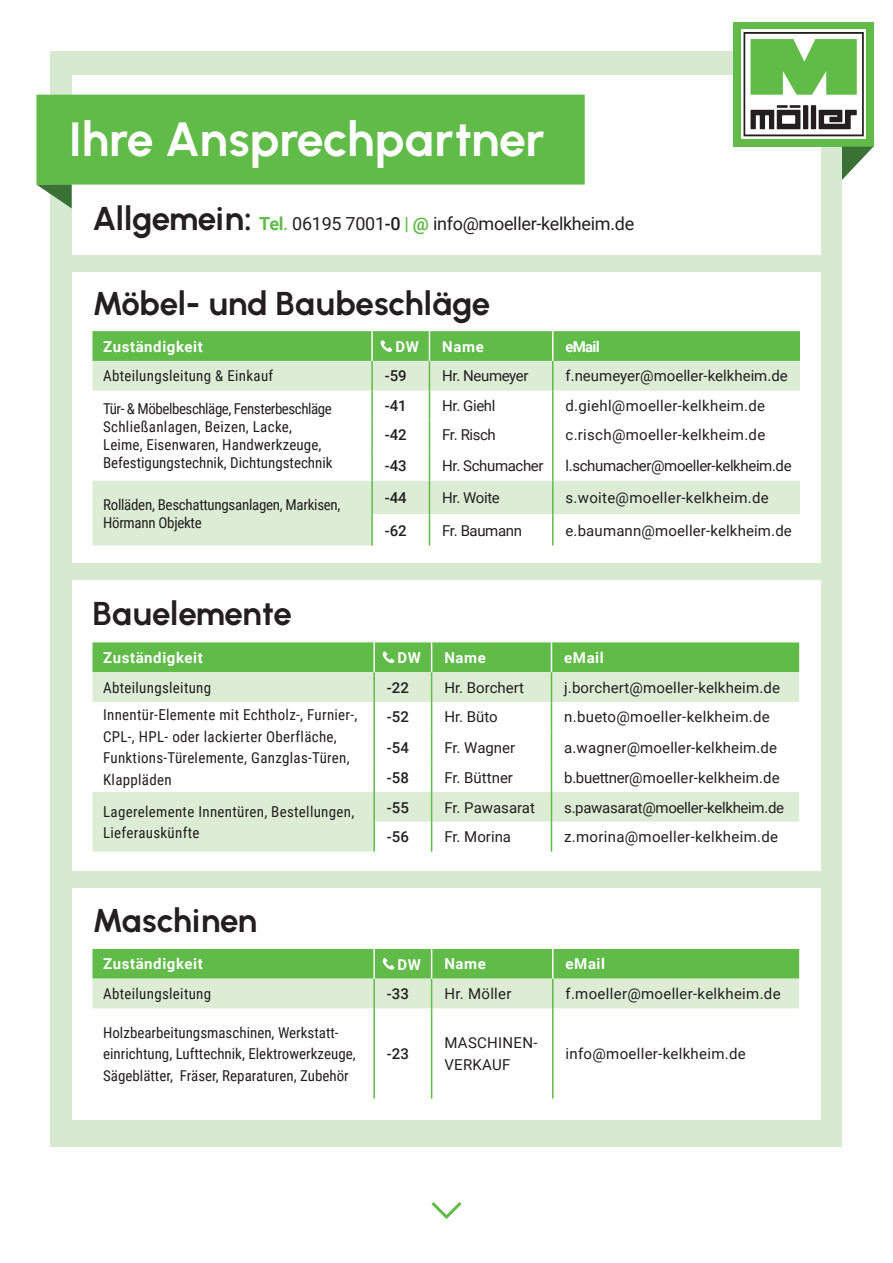
<style>
.page{position:relative;width:893px;height:1263px;background:#fff}
.page>*{position:absolute;margin:0;border:0;box-sizing:border-box;transform-origin:0 0}
.t1{font:700 48px "Urbanist";color:#fff}
.t2{font:700 33px "Urbanist";letter-spacing:-.01em;color:#231f20}
.t3{font:18px "Roboto";letter-spacing:-.015em;color:#231f20}
.t4{font:15px/21.5px "Roboto Condensed";letter-spacing:.01em;color:#231f20}
.t5{font:15px/21.5px "Roboto";letter-spacing:.01em;color:#231f20}
.t6{font:700 15px "Roboto";letter-spacing:.04em;color:#fff}
.t7{font:15px "Roboto";letter-spacing:-.025em;color:#231f20}
.t8{font:15px/18px "Roboto Condensed";letter-spacing:-.02em;color:#231f20}
.t9{font:500 15px "Roboto";color:#231f20}
.t10{font:15px "Roboto";letter-spacing:-.02em;color:#231f20}
.s1{font-family:"Urbanist";font-weight:700;font-size:33px}
.s2{font-weight:700;color:#60bb48}
.s3{font-weight:500;color:#60bb48}
.s4{font-weight:500}
</style>
<div class="page">
<div style="left:51px;top:51px;width:791px;height:1095px;background:#d8e9d2"></div>
<div style="left:72px;top:75px;width:749px;height:180px;background:#fff"></div>
<div style="left:733px;top:22px;width:140px;height:125px;background:#60bb48"></div>
<svg style="left:842px;top:147px;width:31px;height:33px"></svg>
<svg style="left:741px;top:30px;width:125px;height:109px"></svg>
<svg style="left:743px;top:32px;width:121px;height:104px"></svg>
<div style="left:72px;top:272px;width:749px;height:291px;background:#fff"></div>
<svg style="left:93px;top:361px;width:707px;height:184px;fill:#ddedd5"></svg>
<svg style="left:373px;top:419px;width:427px;height:126px"></svg>
<hr style="left:371px;top:361px;width:2px;height:30px;background:#60bb48">
<hr style="left:371px;top:391px;width:2px;height:28px;background:#60bb48">
<hr style="left:371px;top:419px;width:2px;height:30px;background:#60bb48">
<hr style="left:371px;top:449px;width:2px;height:32px;background:#60bb48">
<hr style="left:371px;top:481px;width:2px;height:33px;background:#60bb48">
<hr style="left:371px;top:514px;width:2px;height:31px;background:#60bb48">
<hr style="left:429px;top:361px;width:1px;height:30px;background:#60bb48">
<svg style="left:429px;top:391px;width:1px;height:28px"></svg>
<hr style="left:429px;top:419px;width:1px;height:30px;background:#60bb48">
<hr style="left:429px;top:449px;width:1px;height:32px;background:#60bb48">
<hr style="left:429px;top:481px;width:1px;height:33px;background:#60bb48">
<hr style="left:429px;top:514px;width:1px;height:31px;background:#60bb48">
<hr style="left:552px;top:361px;width:2px;height:30px;background:#60bb48">
<hr style="left:552px;top:391px;width:2px;height:28px;background:#60bb48">
<hr style="left:552px;top:419px;width:2px;height:30px;background:#60bb48">
<hr style="left:552px;top:449px;width:2px;height:32px;background:#60bb48">
<hr style="left:552px;top:481px;width:2px;height:33px;background:#60bb48">
<hr style="left:552px;top:514px;width:2px;height:31px;background:#60bb48">
<svg style="left:93px;top:331px;width:707px;height:30px;background:#62bc4b"></svg>
<div style="left:72px;top:581px;width:749px;height:290px;background:#fff"></div>
<svg style="left:93px;top:672px;width:706px;height:179px"></svg>
<svg style="left:375px;top:732px;width:424px;height:119px"></svg>
<hr style="left:373px;top:672px;width:2px;height:30px;background:#60bb48">
<hr style="left:373px;top:702px;width:2px;height:30px;background:#60bb48">
<hr style="left:373px;top:732px;width:2px;height:30px;background:#60bb48">
<hr style="left:373px;top:762px;width:2px;height:30px;background:#60bb48">
<hr style="left:373px;top:792px;width:2px;height:30px;background:#60bb48">
<hr style="left:373px;top:822px;width:2px;height:29px;background:#60bb48">
<hr style="left:431px;top:672px;width:1px;height:30px;background:#60bb48">
<hr style="left:431px;top:702px;width:1px;height:30px;background:#60bb48">
<hr style="left:431px;top:732px;width:1px;height:30px;background:#60bb48">
<hr style="left:431px;top:762px;width:1px;height:30px;background:#60bb48">
<hr style="left:431px;top:792px;width:1px;height:30px;background:#60bb48">
<svg style="left:431px;top:822px;width:1px;height:29px"></svg>
<hr style="left:551px;top:672px;width:1px;height:30px;background:#60bb48">
<hr style="left:551px;top:702px;width:1px;height:30px;background:#60bb48">
<hr style="left:551px;top:732px;width:1px;height:30px;background:#60bb48">
<hr style="left:551px;top:762px;width:1px;height:30px;background:#60bb48">
<hr style="left:551px;top:792px;width:1px;height:30px;background:#60bb48">
<svg style="left:551px;top:822px;width:1px;height:29px"></svg>
<div style="left:93px;top:642px;width:706px;height:30px;background:#60bb48"></div>
<div style="left:72px;top:888px;width:749px;height:232px;background:#fff"></div>
<hr style="left:373px;top:1008px;width:2px;height:90px;background:#60bb48">
<hr style="left:431px;top:1008px;width:1px;height:90px;background:#60bb48">
<hr style="left:552px;top:1008px;width:2px;height:90px;background:#60bb48">
<svg style="left:93px;top:949px;width:706px;height:59px;background:#9ed48f"></svg>
<svg style="left:431px;top:1202px;width:31px;height:17px"></svg>
<div style="left:36px;top:95px;width:549px;height:90px;background:#60bb48"></div>
<svg style="left:37px;top:185px;width:35px;height:23px"></svg>
<h1 class="t1" style="left:69px;top:110px;width:478px">Ihre Ansprechpartner</h1>
<p class="t3" style="left:93px;top:211px;width:543px"><span class="s1">Allgemein:</span> <span class="s2">Tel</span><span class="s3">.</span> 06195 7001<span class="s4">-0</span> <span class="s3">|</span> <span class="s2">@</span> info@moeller-kelkheim.de</p>
<h2 class="t2" style="left:93px;top:284px;width:399px">Möbel- und Baubeschläge</h2>
<p class="t6" style="left:103px;top:336px;width:101px">Zuständigkeit</p>
<p class="t6" style="left:395px;top:336px;width:25px">DW</p>
<p class="t6" style="left:442px;top:336px;width:43px">Name</p>
<p class="t6" style="left:566px;top:336px;width:36px">eMail</p>
<p class="t4" style="left:103px;top:365px;width:172px">Abteilungsleitung &amp; Einkauf</p>
<p class="t9" style="left:385px;top:366px;width:23px">-59</p>
<p class="t7" style="left:442px;top:366px;width:88px">Hr. Neumeyer</p>
<p class="t5" style="left:566px;top:365px;width:224px">f.neumeyer@moeller-kelkheim.de</p>
<p class="t4" style="left:103px;top:399px;width:231px;line-height:18px">Tür- &amp; Möbelbeschläge, Fensterbeschläge Schließanlagen, Beizen, Lacke, Leime, Eisenwaren, Handwerkzeuge, Befestigungstechnik, Dichtungstechnik</p>
<p class="t9" style="left:385px;top:395px;width:23px">-41</p>
<p class="t5" style="left:442px;top:394px;width:55px">Hr. Giehl</p>
<p class="t5" style="left:566px;top:394px;width:201px">d.giehl@moeller-kelkheim.de</p>
<p class="t9" style="left:385px;top:424px;width:23px">-42</p>
<p class="t5" style="left:442px;top:423px;width:55px">Fr. Risch</p>
<p class="t5" style="left:566px;top:423px;width:201px">c.risch@moeller-kelkheim.de</p>
<p class="t9" style="left:385px;top:455px;width:23px">-43</p>
<p class="t7" style="left:442px;top:455px;width:103px">Hr. Schumacher</p>
<p class="t7" style="left:566px;top:455px;width:228px">l.schumacher@moeller-kelkheim.de</p>
<p class="t8" style="left:103px;top:495px;width:239px">Rolläden, Beschattungsanlagen, Markisen,<br>Hörmann Objekte</p>
<p class="t9" style="left:385px;top:487px;width:23px">-44</p>
<p class="t5" style="left:442px;top:487px;width:59px">Hr. Woite</p>
<p class="t5" style="left:566px;top:487px;width:205px">s.woite@moeller-kelkheim.de</p>
<p class="t9" style="left:385px;top:520px;width:23px">-62</p>
<p class="t7" style="left:442px;top:520px;width:81px">Fr. Baumann</p>
<p class="t5" style="left:566px;top:519px;width:228px">e.baumann@moeller-kelkheim.de</p>
<h2 class="t2" style="left:93px;top:594px;width:201px">Bauelemente</h2>
<p class="t6" style="left:103px;top:647px;width:101px">Zuständigkeit</p>
<p class="t6" style="left:398px;top:647px;width:25px">DW</p>
<p class="t6" style="left:444px;top:647px;width:43px">Name</p>
<p class="t6" style="left:564px;top:647px;width:41px">eMail</p>
<p class="t4" style="left:103px;top:676px;width:110px">Abteilungsleitung</p>
<p class="t9" style="left:387px;top:677px;width:23px">-22</p>
<p class="t5" style="left:444px;top:676px;width:81px">Hr. Borchert</p>
<p class="t5" style="left:564px;top:676px;width:217px">j.borchert@moeller-kelkheim.de</p>
<p class="t4" style="left:103px;top:704px;width:256px">Innentür-Elemente mit Echtholz-, Furnier-, CPL-, HPL- oder lackierter Oberfläche, Funktions-Türelemente, Ganzglas-Türen, Klappläden</p>
<p class="t9" style="left:387px;top:707px;width:23px">-52</p>
<p class="t5" style="left:444px;top:706px;width:55px">Hr. Büto</p>
<p class="t5" style="left:564px;top:706px;width:207px">n.bueto@moeller-kelkheim.de</p>
<p class="t9" style="left:387px;top:737px;width:23px">-54</p>
<p class="t5" style="left:444px;top:736px;width:72px">Fr. Wagner</p>
<p class="t5" style="left:564px;top:736px;width:214px">a.wagner@moeller-kelkheim.de</p>
<p class="t9" style="left:387px;top:767px;width:23px">-58</p>
<p class="t5" style="left:444px;top:766px;width:70px">Fr. Büttner</p>
<p class="t5" style="left:564px;top:766px;width:217px">b.buettner@moeller-kelkheim.de</p>
<p class="t4" style="left:103px;top:800px;width:253px">Lagerelemente Innentüren, Bestellungen,<br>Lieferauskünfte</p>
<p class="t9" style="left:387px;top:797px;width:23px">-55</p>
<p class="t5" style="left:444px;top:796px;width:92px">Fr. Pawasarat</p>
<p class="t10" style="left:564px;top:797px;width:222px">s.pawasarat@moeller-kelkheim.de</p>
<p class="t9" style="left:387px;top:826px;width:23px">-56</p>
<p class="t5" style="left:444px;top:826px;width:68px">Fr. Morina</p>
<p class="t5" style="left:564px;top:826px;width:215px">z.morina@moeller-kelkheim.de</p>
<h2 class="t2" style="left:93px;top:900px;width:167px">Maschinen</h2>
<p class="t6" style="left:103px;top:953px;width:101px">Zuständigkeit</p>
<p class="t6" style="left:398px;top:954px;width:25px">DW</p>
<p class="t6" style="left:444px;top:953px;width:43px">Name</p>
<p class="t6" style="left:566px;top:953px;width:41px">eMail</p>
<p class="t4" style="left:103px;top:982px;width:110px">Abteilungsleitung</p>
<p class="t9" style="left:387px;top:983px;width:23px">-33</p>
<p class="t5" style="left:444px;top:982px;width:69px">Hr. Möller</p>
<p class="t5" style="left:566px;top:982px;width:217px">f.moeller@moeller-kelkheim.de</p>
<p class="t4" style="left:103px;top:1021px;width:254px">Holzbearbeitungsmaschinen, Werkstatt&shy;einrichtung, Lufttechnik, Elektrowerkzeuge,<br>Sägeblätter, Fräser, Reparaturen, Zubehör</p>
<p class="t9" style="left:387px;top:1043px;width:23px">-23</p>
<p class="t5" style="left:444px;top:1032px;width:95px">MASCHINEN-<br>VERKAUF</p>
<p class="t5" style="left:566px;top:1042px;width:182px">info@moeller-kelkheim.de</p>
</div>
